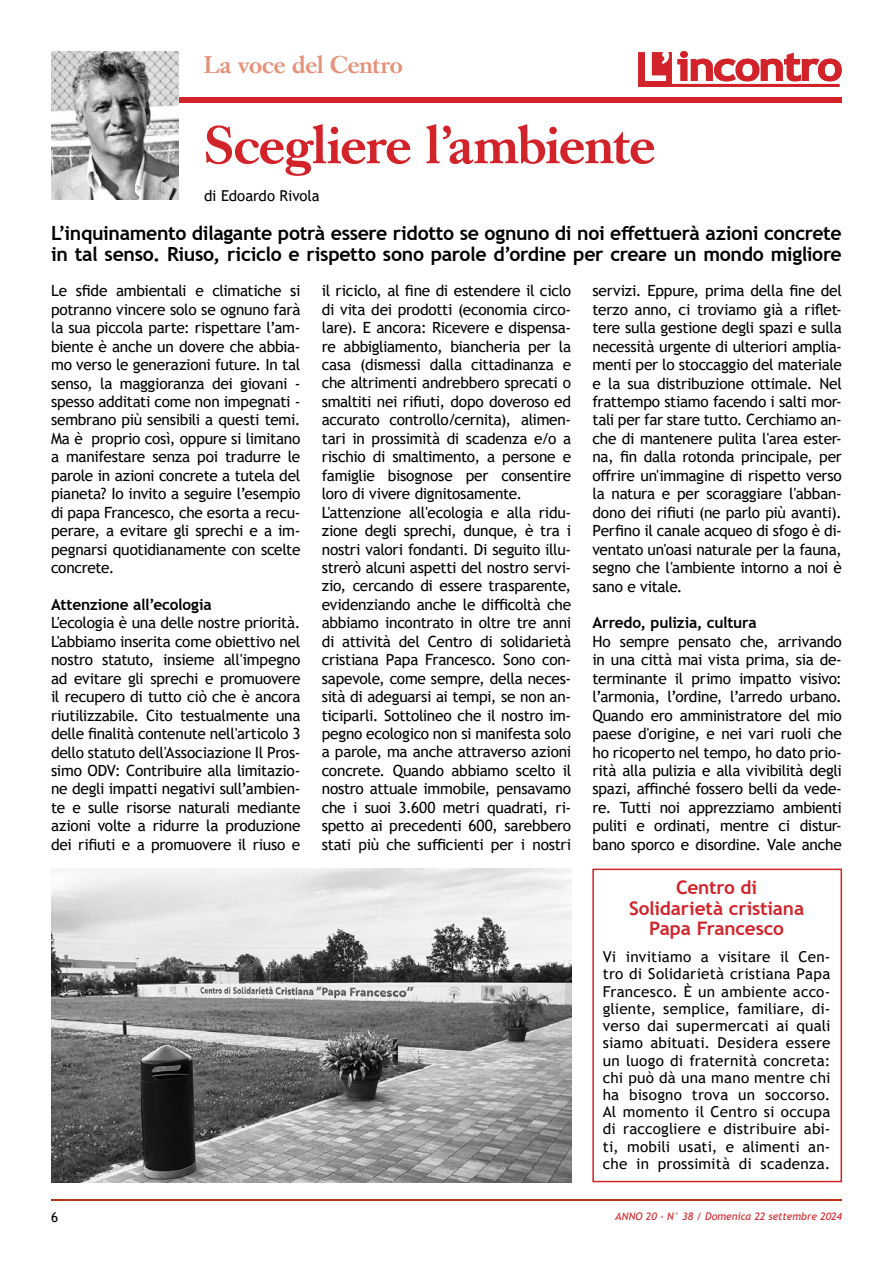
<style>
.page{position:relative;width:893px;height:1263px;background:#fff}
.page>*{position:absolute;margin:0;border:0;box-sizing:border-box;transform-origin:0 0}
.t1{font:500 52.5px "Caslon Book BE";letter-spacing:-.01em;color:#d2232a}
.t2{font:500 24px "Caslon Book BE";color:#e5927a}
.t3{font:700 19.5px/21px "Trebuchet MS";letter-spacing:-.02em;color:#000}
.t4{font:700 18.6px/20.1px "Trebuchet MS";letter-spacing:-.01em;color:#d2232a;text-align:center}
.t5{font:15.45px/18.5px "Trebuchet MS";letter-spacing:-.02em;color:#000;text-align:justify}
.t6{font:700 15.45px "Trebuchet MS";letter-spacing:-.015em;color:#000}
.t7{font:15px/17.2px "Trebuchet MS";letter-spacing:.01em;color:#000;text-align:justify}
.t8{font:13.5px "Trebuchet MS";color:#000}
.t9{font:italic 10.5px "Trebuchet MS";letter-spacing:.005em;color:#d2232a}
</style>
<div class="page">
<hr style="left:51px;top:1199px;width:791px;height:1px;background:#bf311a">
<div style="left:680px;top:51px;width:8px;height:7px;background:#d42e35;border-radius:50%"></div>
<svg style="left:638px;top:52px;width:204px;height:35px"></svg>
<div style="left:51px;top:98px;width:791px;height:5px;background:#d2232a"></div>
<img style="left:51px;top:51px;width:128px;height:149px">
<div style="left:592px;top:868px;width:250px;height:314px;border:2px solid #d2232a"></div>
<img style="left:51px;top:868px;width:521px;height:314px">
<h2 class="t2" style="left:204px;top:51px;width:200px">La voce del Centro</h2>
<h1 class="t1" style="left:204px;top:115px;width:453px">Scegliere l’ambiente</h1>
<p class="t7" style="left:204px;top:187px;width:117px">di Edoardo Rivola</p>
<p class="t3" style="left:51px;top:222px;width:792px">L’inquinamento dilagante potrà essere ridotto se ognuno di noi effettuerà azioni concrete in tal senso. Riuso, riciclo e rispetto sono parole d’ordine per creare un mondo migliore</p>
<p class="t5" style="left:51px;top:281px;width:251px">Le sfide ambientali e climatiche si potranno vincere solo se ognuno farà la sua piccola parte: rispettare l’am&shy;biente è anche un dovere che abbia&shy;mo verso le generazioni future. In tal senso, la maggioranza dei giovani - spesso additati come non impegnati - sembrano più sensibili a questi temi.<br>Ma è proprio così, oppure si limitano a manifestare senza poi tradurre le parole in azioni concrete a tutela del pianeta? Io invito a seguire l’esempio di papa Francesco, che esorta a recu&shy;perare, a evitare gli sprechi e a im&shy;pegnarsi quotidianamente con scelte concrete.</p>
<p class="t6" style="left:51px;top:595px;width:162px">Attenzione all’ecologia</p>
<p class="t5" style="left:51px;top:614px;width:251px">L'ecologia è una delle nostre priorità.<br>L'abbiamo inserita come obiettivo nel nostro statuto, insieme all'impegno ad evitare gli sprechi e promuovere il recupero di tutto ciò che è ancora riutilizzabile. Cito testualmente una delle finalità contenute nell'articolo 3 dello statuto dell'Associazione Il Pros&shy;simo ODV: Contribuire alla limitazio&shy;ne degli impatti negativi sull’ambien&shy;te e sulle risorse naturali mediante azioni volte a ridurre la produzione dei rifiuti e a promuovere il riuso e</p>
<p class="t8" style="left:51px;top:1208px;width:9px">6</p>
<p class="t5" style="left:322px;top:281px;width:251px;text-align:left">il riciclo, al fine di estendere il ciclo di vita dei prodotti (economia circo&shy;lare). E ancora: Ricevere e dispensa&shy;re abbigliamento, biancheria per la casa (dismessi dalla cittadinanza e che altrimenti andrebbero sprecati o smaltiti nei rifiuti, dopo doveroso ed accurato controllo/cernita), alimen&shy;tari in prossimità di scadenza e/o a rischio di smaltimento, a persone e famiglie bisognose per consentire loro di vivere dignitosamente.<br>L'attenzione all'ecologia e alla ridu&shy;zione degli sprechi, dunque, è tra i nostri valori fondanti. Di seguito illu&shy;strerò alcuni aspetti del nostro servi&shy;zio, cercando di essere trasparente, evidenziando anche le difficoltà che abbiamo incontrato in oltre tre anni di attività del Centro di solidarietà cristiana Papa Francesco. Sono con&shy;sapevole, come sempre, della neces&shy;sità di adeguarsi ai tempi, se non an&shy;ticiparli. Sottolineo che il nostro im&shy;pegno ecologico non si manifesta solo a parole, ma anche attraverso azioni concrete. Quando abbiamo scelto il nostro attuale immobile, pensavamo che i suoi 3.600 metri quadrati, ri&shy;spetto ai precedenti 600, sarebbero stati più che sufficienti per i nostri</p>
<p class="t5" style="left:592px;top:281px;width:251px">servizi. Eppure, prima della fine del terzo anno, ci troviamo già a riflet&shy;tere sulla gestione degli spazi e sulla necessità urgente di ulteriori amplia&shy;menti per lo stoccaggio del materiale e la sua distribuzione ottimale. Nel frattempo stiamo facendo i salti mor&shy;tali per far stare tutto. Cerchiamo an&shy;che di mantenere pulita l'area ester&shy;na, fin dalla rotonda principale, per offrire un'immagine di rispetto verso la natura e per scoraggiare l'abban&shy;dono dei rifiuti (ne parlo più avanti).<br>Perfino il canale acqueo di sfogo è di&shy;ventato un'oasi naturale per la fauna, segno che l'ambiente intorno a noi è sano e vitale.</p>
<p class="t6" style="left:592px;top:613px;width:166px">Arredo, pulizia, cultura</p>
<p class="t5" style="left:592px;top:632px;width:251px">Ho sempre pensato che, arrivando in una città mai vista prima, sia de&shy;terminante il primo impatto visivo: l’armonia, l’ordine, l’arredo urbano.<br>Quando ero amministratore del mio paese d'origine, e nei vari ruoli che ho ricoperto nel tempo, ho dato prio&shy;rità alla pulizia e alla vivibilità degli spazi, affinché fossero belli da vede&shy;re. Tutti noi apprezziamo ambienti puliti e ordinati, mentre ci distur&shy;bano sporco e disordine. Vale anche</p>
<p class="t4" style="left:629px;top:878px;width:177px">Centro di<br>Solidarietà cristiana<br>Papa Francesco</p>
<p class="t7" style="left:603px;top:948px;width:229px">Vi invitiamo a visitare il Cen&shy;tro di Solidarietà cristiana Papa Francesco. È un ambiente acco&shy;gliente, semplice, familiare, di&shy;verso dai supermercati ai quali siamo abituati. Desidera essere un luogo di fraternità concreta: chi può dà una mano mentre chi ha bisogno trova un soccorso.<br>Al momento il Centro si occupa di raccogliere e distribuire abi&shy;ti, mobili usati, e alimenti an&shy;che in prossimità di scadenza.</p>
<p class="t9" style="left:615px;top:1209px;width:228px">ANNO 20 - N° 38 / Domenica 22 settembre 2024</p>
</div>
